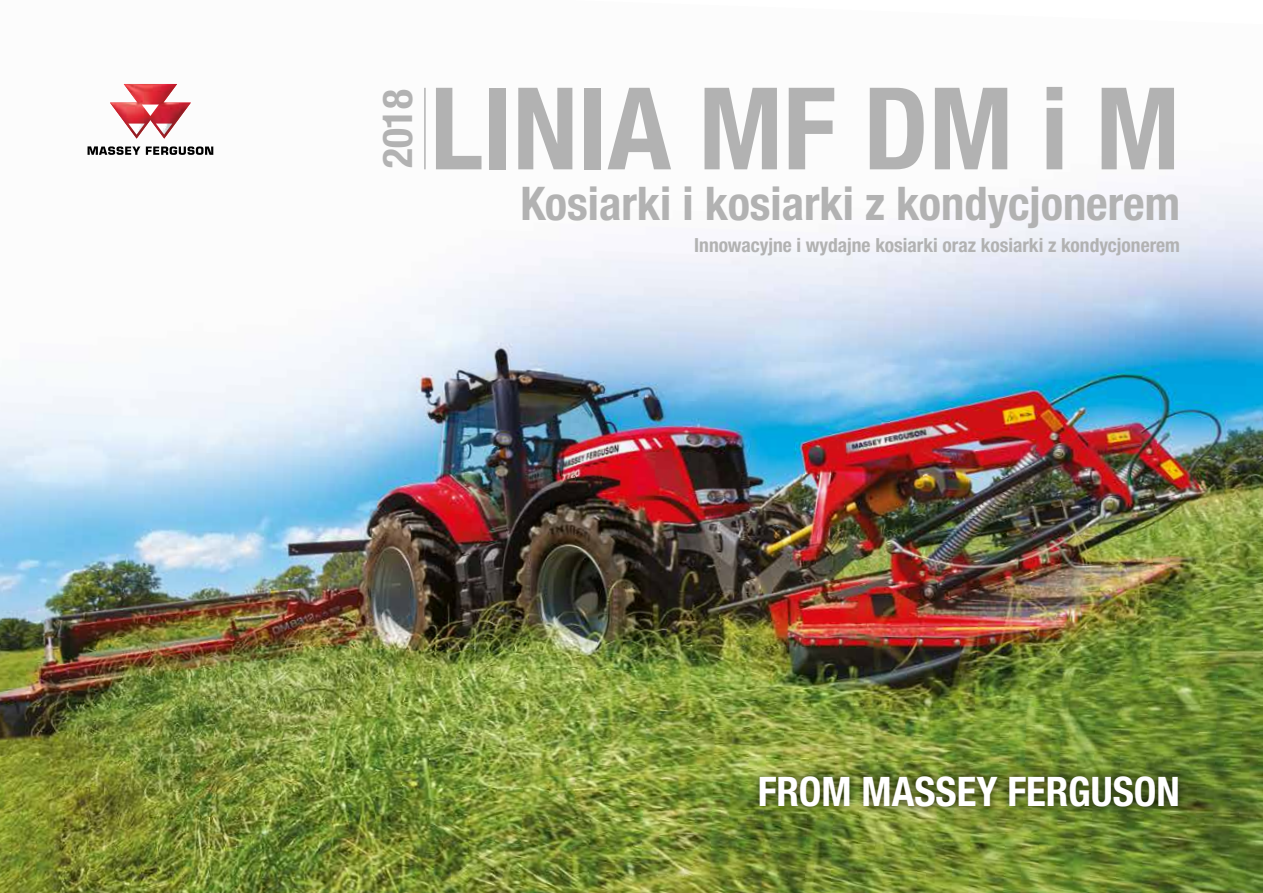
<style>
.page{position:relative;width:1263px;height:893px;background:#fff}
.page>*{position:absolute;margin:0;border:0;box-sizing:border-box;transform-origin:0 0}
.t1{font:700 condensed 114.15px "Helvetica Neue LTW1 G";color:#b2b2b2}
.t2{font:700 condensed 46.5px "Helvetica Neue LTW1 G";color:#b2b2b2}
.t3{font:700 condensed 41.25px "Helvetica Neue LTW1 G";color:#b2b2b2}
.t4{font:700 condensed 40.8px "Helvetica Neue LTW1 G";color:#fff}
.t5{font:700 condensed 19.5px "Helvetica Neue LTW1 G";color:#b2b2b2}
</style>
<div class="page">
<img style="left:0;top:83px;width:1263px;height:810px">
<svg style="left:88px;top:146px;width:52px;height:9px"></svg>
<svg style="left:146px;top:146px;width:67px;height:9px"></svg>
<svg style="left:110px;top:84px;width:81px;height:55px"></svg>
<div style="left:750px;top:767px;width:438px;height:49px;background:#000;opacity:.75"></div>
<hr style="left:424px;top:88px;width:2px;height:81px;background:#b2b2b2">
<h3 class="t3" style="left:373px;top:168px;width:81px;rotate:-90deg">2018</h3>
<h1 class="t1" style="left:430px;top:60px;width:751px">LINIA MF DM i M</h1>
<h2 class="t2" style="left:520px;top:175px;width:661px">Kosiarki i kosiarki z kondycjonerem</h2>
<p class="t5" style="left:694px;top:233px;width:487px">Innowacyjne i wydajne kosiarki oraz kosiarki z kondycjonerem</p>
<h3 class="t4" style="left:758px;top:767px;width:424px">FROM MASSEY FERGUSON</h3>
</div>
